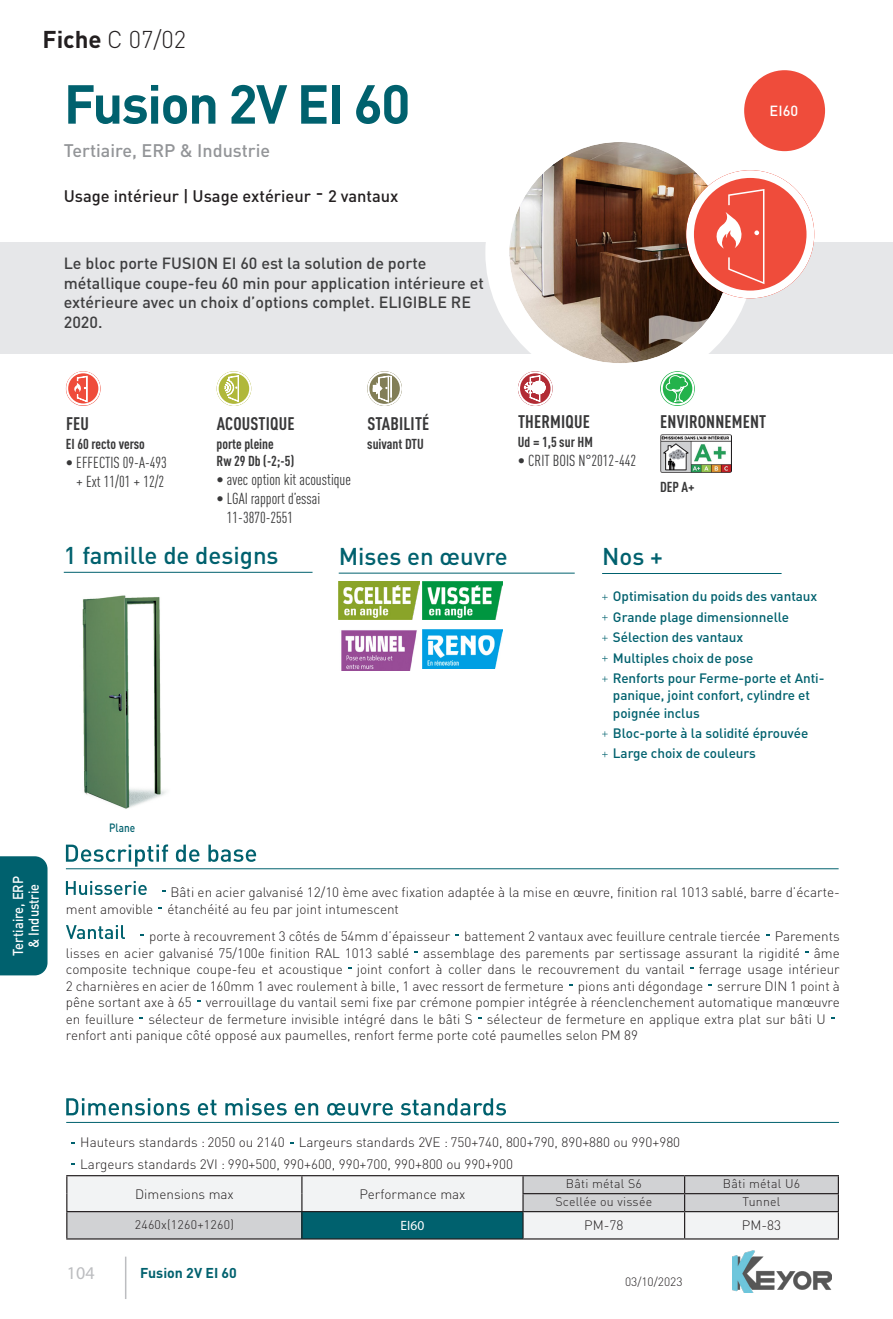
<style>
.page{position:relative;width:893px;height:1319px;background:#fff}
.page>*{position:absolute;margin:0;border:0;box-sizing:border-box;transform-origin:0 0}
.Logements_collectifs{font:700 54px "DINOT";letter-spacing:-.03em;color:#00616e}
.t1{font:500 24px "DINOT";color:#00616e}
._1-Fiche{font:300 24px "DINOT";color:#231f20}
.C-Performance{font:700 condensed 18px "DINOT";letter-spacing:.01em;color:#383839}
._3-Expli_produit{font:500 18px "DINOT";color:#939598}
._1-Fiche-2{font:18px "Myriad Pro";color:#bcbdc0}
.B-Expli_produit{font:500 18px "DINOT";color:#231f20}
.B-Expli_produit-2{font:500 16.5px "DINOT";color:#231f20}
._5-Chapeau{font:500 16.05px/19.8px "DINOT";color:#3e3e3f}
.t2{font:condensed 15.75px/18.9px "DINOT";color:#383839;text-align:center}
._4-Technique_Mise_en{font:500 14.55px "DINOT";color:#fff}
.C-Performance-2{font:700 condensed 14.25px/17.1px "DINOT";color:#383839}
.t3{font:500 14.25px/15.8px "DINOT";color:#fff;text-align:center;scale:.9 1}
._7-Produit_bas_de_pa{font:700 14.1px "DINOT";color:#00616e}
.texte1{font:300 13.5px/16.5px "DINOT";color:#231f20}
.t4{font:500 13.5px/17.2px "DINOT";letter-spacing:-.005em;color:#00616e}
._6-col2{font:300 13.5px "DINOT";color:#231f20}
._6-Tableau_Regular_B{font:13.5px "Myriad Pro";color:#fff}
.Roboto_tablo_titres{font:300 12.3px "DINOT";letter-spacing:.02em;color:#231f20}
._7-Produit_bas_de_pa-2{font:300 12px "DINOT";color:#231f20}
.t5{font:500 11.85px "DINOT";color:#00616e;scale:.85 1}
.s1{font-weight:700}
</style>
<div class="page">
<div style="left:0;top:242px;width:893px;height:111px;background:#e6e7e9"></div>
<hr style="left:125px;top:1256px;width:1px;height:42px;background:#bcbdc0">
<img style="left:732px;top:1250px;width:100px;height:41px">
<div style="left:0;top:856px;width:48px;height:119px;background:#00616e"></div>
<div style="left:744px;top:70px;width:81px;height:81px;background:#ef4c3b;border-radius:50%"></div>
<hr style="left:602px;top:573px;width:180px;height:1px;background:#00616e">
<svg style="left:602px;top:594px;width:6px;height:6px"></svg>
<svg style="left:602px;top:615px;width:6px;height:5px"></svg>
<svg style="left:602px;top:635px;width:6px;height:6px"></svg>
<svg style="left:602px;top:655px;width:6px;height:6px"></svg>
<svg style="left:602px;top:676px;width:6px;height:5px"></svg>
<svg style="left:602px;top:731px;width:6px;height:5px"></svg>
<svg style="left:602px;top:751px;width:6px;height:6px"></svg>
<hr style="left:64px;top:571px;width:249px;height:1px;background:#00616e">
<img style="left:82px;top:595px;width:84px;height:214px">
<svg style="left:66px;top:881px;width:81px;height:13px"></svg>
<svg style="left:66px;top:925px;width:59px;height:13px"></svg>
<svg style="left:66px;top:844px;width:190px;height:22px"></svg>
<hr style="left:66px;top:868px;width:773px;height:1px;background:#00616e">
<div style="left:497px;top:130px;width:245px;height:245px;background:#fff;border-radius:50%"></div>
<img style="left:509px;top:142px;width:221px;height:221px;border-radius:111px">
<div style="left:485px;top:118px;width:269px;height:269px;border:24px solid #fff;border-radius:50%"></div>
<hr style="left:339px;top:572px;width:236px;height:1px;background:#00616e">
<img style="left:339px;top:581px;width:80px;height:38px">
<img style="left:422px;top:581px;width:81px;height:38px">
<img style="left:341px;top:630px;width:76px;height:40px">
<img style="left:422px;top:629px;width:81px;height:39px">
<svg style="left:66px;top:1098px;width:440px;height:17px"></svg>
<hr style="left:66px;top:1121px;width:773px;height:1px;background:#00616e">
<svg style="left:67px;top:1176px;width:771px;height:62px;fill:#f2f3f4"></svg>
<div style="left:302px;top:1211px;width:221px;height:27px;background:#00616e"></div>
<hr style="left:523px;top:1174px;width:162px;height:2px;background:#231f20">
<hr style="left:685px;top:1174px;width:154px;height:2px;background:#231f20">
<hr style="left:522px;top:1192px;width:163px;height:1px;background:#231f20">
<hr style="left:685px;top:1192px;width:154px;height:1px;background:#231f20">
<hr style="left:66px;top:1238px;width:236px;height:1px;background:#231f20">
<hr style="left:302px;top:1238px;width:221px;height:1px;background:#231f20">
<hr style="left:523px;top:1210px;width:162px;height:1px;background:#231f20">
<hr style="left:522px;top:1211px;width:2px;height:27px;background:#231f20">
<hr style="left:523px;top:1238px;width:162px;height:1px;background:#231f20">
<hr style="left:685px;top:1210px;width:154px;height:1px;background:#231f20">
<svg style="left:684px;top:1176px;width:1px;height:62px"></svg>
<svg style="left:838px;top:1176px;width:1px;height:62px"></svg>
<hr style="left:685px;top:1238px;width:154px;height:1px;background:#231f20">
<hr style="left:302px;top:1174px;width:221px;height:2px;background:#231f20">
<svg style="left:522px;top:1176px;width:2px;height:34px"></svg>
<hr style="left:302px;top:1210px;width:221px;height:1px;background:#231f20">
<hr style="left:66px;top:1174px;width:236px;height:2px;background:#231f20">
<svg style="left:66px;top:1176px;width:1px;height:62px"></svg>
<svg style="left:301px;top:1176px;width:1px;height:62px"></svg>
<hr style="left:66px;top:1210px;width:236px;height:1px;background:#231f20">
<svg style="left:66px;top:371px;width:35px;height:35px"></svg>
<svg style="left:66px;top:371px;width:34px;height:34px"></svg>
<svg style="left:217px;top:371px;width:34px;height:35px"></svg>
<svg style="left:367px;top:371px;width:35px;height:35px"></svg>
<svg style="left:518px;top:371px;width:35px;height:35px"></svg>
<svg style="left:686px;top:170px;width:128px;height:128px"></svg>
<svg style="left:660px;top:371px;width:35px;height:35px"></svg>
<svg style="left:661px;top:372px;width:33px;height:33px"></svg>
<img style="left:660px;top:435px;width:71px;height:37px">
<p class="_1-Fiche" style="left:43px;top:25px;width:145px"><span class="s1">Fiche</span> C 07/02</p>
<p class="Logements_collectifs" style="left:64px;top:69px;width:348px">Fusion 2V EI 60</p>
<p class="_3-Expli_produit" style="left:64px;top:139px;width:208px">Tertiaire, ERP &amp; Industrie</p>
<p class="B-Expli_produit-2" style="left:64px;top:185px;width:249px">Usage intérieur | Usage extérieur</p>
<p class="B-Expli_produit" style="left:316px;top:181px;width:9px">-</p>
<p class="B-Expli_produit-2" style="left:328px;top:185px;width:72px">2 vantaux</p>
<p class="_5-Chapeau" style="left:64px;top:252px;width:422px">Le bloc porte FUSION EI 60 est la solution de porte métallique coupe-feu 60 min pour application intérieure et extérieure avec un choix d’options complet. ELIGIBLE RE 2020.</p>
<p class="_4-Technique_Mise_en" style="left:770px;top:102px;width:30px">EI60</p>
<p class="C-Performance" style="left:66px;top:412px;width:24px">FEU</p>
<p class="C-Performance-2" style="left:66px;top:435px;width:81px">EI 60 recto verso</p>
<p class="t2" style="left:66px;top:452px;width:103px">• EFFECTIS 09-A-493 + Ext 11/01 + 12/2</p>
<p class="C-Performance" style="left:217px;top:412px;width:79px">ACOUSTIQUE</p>
<p class="C-Performance-2" style="left:217px;top:435px;width:79px">porte pleine<br>Rw 29 Db (-2;-5)</p>
<p class="t2" style="left:217px;top:470px;width:136px">• avec option kit acoustique</p>
<p class="t2" style="left:227px;top:488px;width:95px;text-align:left;text-indent:-10px">• LGAI rapport d’essai<br>11-3870-2551</p>
<p class="C-Performance" style="left:367px;top:412px;width:64px">STABILITÉ</p>
<p class="C-Performance-2" style="left:367px;top:435px;width:58px">suivant DTU</p>
<p class="C-Performance" style="left:518px;top:410px;width:73px">THERMIQUE</p>
<p class="C-Performance-2" style="left:518px;top:433px;width:76px">Ud = 1,5 sur HM</p>
<p class="t2" style="left:518px;top:450px;width:120px">• CRIT BOIS N°2012-442</p>
<p class="C-Performance" style="left:660px;top:410px;width:108px">ENVIRONNEMENT</p>
<p class="C-Performance-2" style="left:660px;top:478px;width:36px">DEP A+</p>
<p class="t1" style="left:64px;top:540px;width:216px">1 famille de designs</p>
<p class="t1" style="left:339px;top:541px;width:171px">Mises en œuvre</p>
<p class="t1" style="left:602px;top:541px;width:62px">Nos +</p>
<p class="t4" style="left:613px;top:587px;width:206px">Optimisation du poids des vantaux</p>
<p class="t4" style="left:613px;top:607px;width:178px">Grande plage dimensionnelle</p>
<p class="t4" style="left:613px;top:628px;width:132px">Sélection des vantaux</p>
<p class="t4" style="left:613px;top:648px;width:142px">Multiples choix de pose</p>
<p class="t4" style="left:613px;top:669px;width:213px">Renforts pour Ferme-porte et Anti&shy;panique, joint confort, cylindre et poignée inclus</p>
<p class="t4" style="left:613px;top:724px;width:197px">Bloc-porte à la solidité éprouvée</p>
<p class="t4" style="left:613px;top:744px;width:145px">Large choix de couleurs</p>
<p class="t5" style="left:109px;top:820px;width:32px">Plane</p>
<p class="t3" style="left:10px;top:955px;width:90px;rotate:-90deg">Tertiaire, ERP &amp; Industrie</p>
<p class="texte1" style="left:66px;top:883px;width:775px;text-indent:105px">Bâti en acier galvanisé 12/10 ème avec fixation adaptée à la mise en œuvre, finition ral 1013 sablé, barre d’écarte&shy;ment amovible étanchéité au feu par joint intumescent</p>
<p class="texte1" style="left:66px;top:927px;width:775px;text-indent:83px">porte à recouvrement 3 côtés de 54mm d’épaisseur battement 2 vantaux avec feuillure centrale tiercée Parements lisses en acier galvanisé 75/100e finition RAL 1013 sablé assemblage des parements par sertissage assurant la rigidité âme composite technique coupe-feu et acoustique joint confort à coller dans le recouvrement du vantail ferrage usage intérieur 2 charnières en acier de 160mm 1 avec roulement à bille, 1 avec ressort de fermeture pions anti dégondage serrure DIN 1 point à pêne sortant axe à 65 verrouillage du vantail semi fixe par crémone pompier intégrée à réenclenchement automatique manœuvre en feuillure sélecteur de fermeture invisible intégré dans le bâti S sélecteur de fermeture en applique extra plat sur bâti U renfort anti panique côté opposé aux paumelles, renfort ferme porte coté paumelles selon PM 89</p>
<p class="texte1" style="left:80px;top:1133px;width:206px">Hauteurs standards : 2050 ou 2140</p>
<p class="texte1" style="left:299px;top:1133px;width:383px">Largeurs standards 2VE : 750+740, 800+790, 890+880 ou 990+980</p>
<p class="texte1" style="left:80px;top:1155px;width:434px">Largeurs standards 2VI : 990+500, 990+600, 990+700, 990+800 ou 990+900</p>
<p class="_6-col2" style="left:135px;top:1185px;width:100px">Dimensions max</p>
<p class="_6-col2" style="left:360px;top:1185px;width:107px">Performance max</p>
<p class="Roboto_tablo_titres" style="left:566px;top:1175px;width:78px">Bâti métal S6</p>
<p class="Roboto_tablo_titres" style="left:723px;top:1175px;width:79px">Bâti métal U6</p>
<p class="Roboto_tablo_titres" style="left:555px;top:1193px;width:98px">Scellée ou vissée</p>
<p class="Roboto_tablo_titres" style="left:742px;top:1193px;width:39px">Tunnel</p>
<p class="Roboto_tablo_titres" style="left:135px;top:1216px;width:101px">2460x(1260+1260)</p>
<p class="_6-Tableau_Regular_B" style="left:401px;top:1217px;width:25px">EI60</p>
<p class="_6-col2" style="left:584px;top:1216px;width:41px">PM-78</p>
<p class="_6-col2" style="left:742px;top:1216px;width:41px">PM-83</p>
<p class="_1-Fiche-2" style="left:43px;top:1261px;width:59px">C 07/02</p>
<p class="_1-Fiche-2" style="left:67px;top:1261px;width:29px">104</p>
<p class="_7-Produit_bas_de_pa" style="left:140px;top:1263px;width:98px">Fusion 2V EI 60</p>
<p class="_7-Produit_bas_de_pa-2" style="left:625px;top:1274px;width:59px">03/10/2023</p>
</div>
